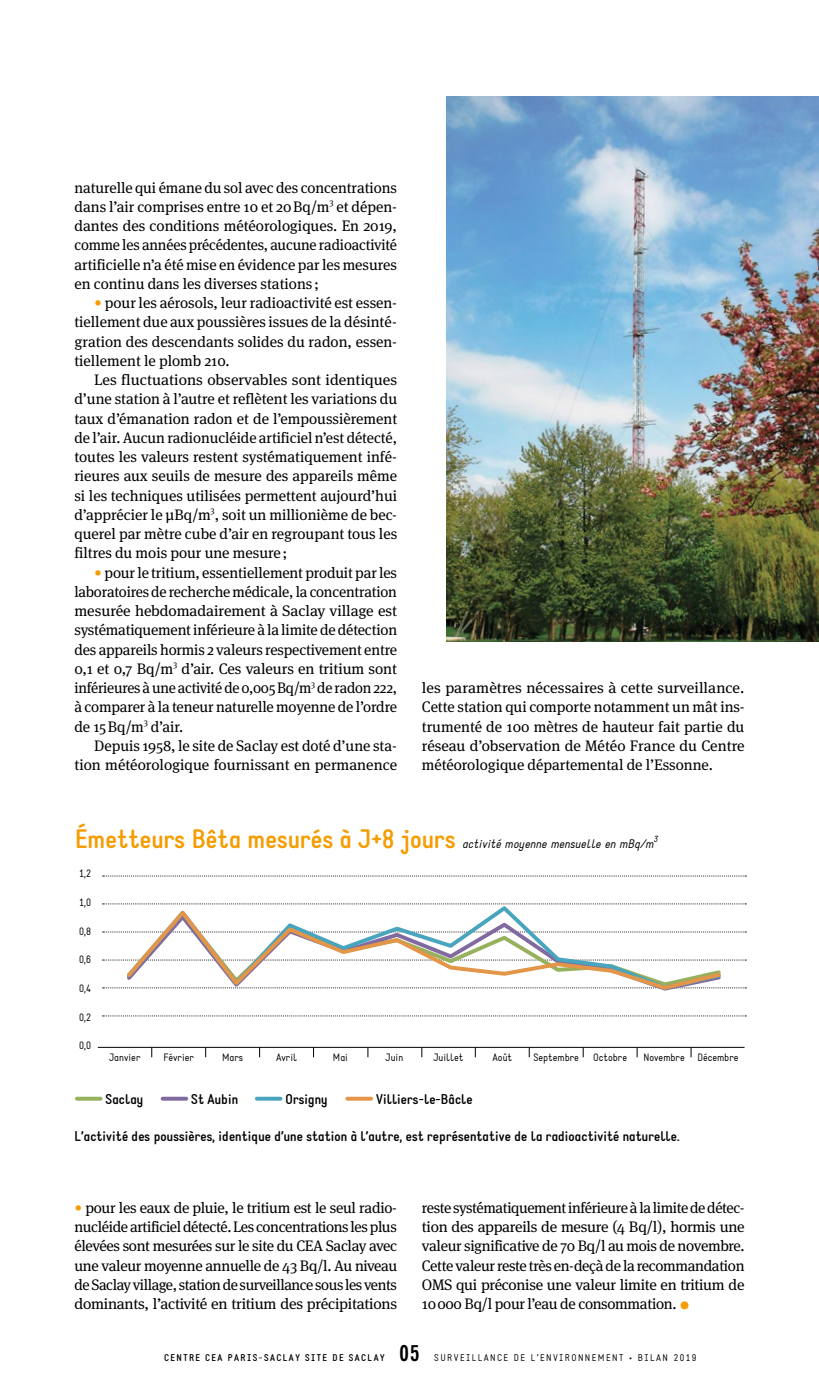
<style>
.page{position:relative;width:819px;height:1389px;background:#fff}
.page>*{position:absolute;margin:0;border:0;box-sizing:border-box;transform-origin:0 0}
.t1{font:700 condensed 21.88px "News Gothic BT";color:#000}
.t2{font:15.22px/19.2px "Meta Serif";letter-spacing:-.005em;color:#000;text-align:justify}
.t3{font:700 14px "Static";color:#000}
.t4{font:italic 12.25px "Static";color:#000}
.t5{font:10.5px "Static";color:#000}
.t6{font:9.62px "Static";letter-spacing:.15em;color:#000}
.t7{font:700 9.62px "Static";letter-spacing:.15em;color:#000}
.t8{font:italic 8.75px "Static";color:#000}
.s1{color:#f59c00}
.s2{font-weight:700;font-style:normal;font-size:26.25px;color:#f59c00}
.s3{font-size:22.75px;color:#f59c00}
</style>
<div class="page">
<img style="left:446px;top:97px;width:373px;height:544px">
<svg style="left:347px;top:1097px;width:24px;height:4px"></svg>
<svg style="left:257px;top:1097px;width:23px;height:4px"></svg>
<svg style="left:77px;top:1097px;width:24px;height:4px"></svg>
<svg style="left:163px;top:1097px;width:23px;height:4px"></svg>
<hr style="left:98px;top:1047px;width:646px;height:1px;background:#000">
<svg style="left:103px;top:876px;width:643px;height:1px"></svg>
<svg style="left:103px;top:903px;width:643px;height:1px"></svg>
<svg style="left:103px;top:932px;width:643px;height:1px"></svg>
<svg style="left:103px;top:960px;width:643px;height:1px"></svg>
<svg style="left:103px;top:987px;width:643px;height:1px"></svg>
<svg style="left:103px;top:1015px;width:643px;height:1px"></svg>
<svg style="left:123px;top:903px;width:600px;height:4px"></svg>
<svg style="left:123px;top:907px;width:600px;height:84px"></svg>
<p class="t2" style="left:74px;top:177px;width:324px">naturelle qui émane du sol avec des concentrations dans l’air comprises entre 10 et 20Bq/m<sup>3</sup> et dépen&shy;dantes des conditions météorologiques. En 2019, comme les années précédentes, aucune radioactivité artificielle n’a été mise en évidence par les mesures en continu dans les diverses stations ;</p>
<p class="t2" style="left:74px;top:293px;width:324px;text-indent:20px"><span class="s1">•</span> pour les aérosols, leur radioactivité est essen&shy;tiellement due aux poussières issues de la désinté&shy;gration des descendants solides du radon, essen&shy;tiellement le plomb 210.</p>
<p class="t2" style="left:74px;top:370px;width:324px;text-indent:20px">Les fluctuations observables sont identiques d’une station à l’autre et reflètent les variations du taux d’émanation radon et de l’empoussièrement de l’air. Aucun radionucléide artificiel n’est détecté, toutes les valeurs restent systématiquement infé&shy;rieures aux seuils de mesure des appareils même si les techniques utilisées permettent aujourd’hui d’apprécier le µBq/m<sup>3</sup>, soit un millionième de bec&shy;querel par mètre cube d’air en regroupant tous les filtres du mois pour une mesure;</p>
<p class="t2" style="left:74px;top:562px;width:324px;text-indent:20px"><span class="s1">•</span> pour le tritium, essentiellement produit par les laboratoires de recherche médicale, la concentration mesurée hebdomadairement à Saclay village est systématiquement inférieure à la limite de détection des appareils hormis 2 valeurs respectivement entre 0,1 et 0,7 Bq/m<sup>3</sup> d’air. Ces valeurs en tritium sont inférieures à une activité de 0,005Bq/m<sup>3</sup> de radon 222, à comparer à la teneur naturelle moyenne de l’ordre de 15Bq/m<sup>3</sup> d’air.</p>
<p class="t2" style="left:74px;top:736px;width:324px;text-align:right">Depuis 1958, le site de Saclay est doté d’une sta&shy;tion météorologique fournissant en permanence</p>
<p class="t2" style="left:422px;top:678px;width:324px">les paramètres nécessaires à cette surveillance.<br>Cette station qui comporte notamment un mât ins&shy;trumenté de 100 mètres de hauteur fait partie du réseau d’observation de Météo France du Centre météorologique départemental de l’Essonne.</p>
<p class="t4" style="left:75px;top:836px;width:580px"><span class="s2">Émetteurs Bêta mesurés à J+8 jours</span> activité moyenne mensuelle en mBq/m</p>
<p class="t8" style="left:653px;top:833px;width:6px">3</p>
<p class="t5" style="left:79px;top:867px;width:14px">1,2</p>
<p class="t5" style="left:79px;top:896px;width:14px">1,0</p>
<p class="t5" style="left:79px;top:925px;width:14px">0,8</p>
<p class="t5" style="left:79px;top:953px;width:14px">0,6</p>
<p class="t5" style="left:79px;top:982px;width:14px">0,4</p>
<p class="t5" style="left:79px;top:1011px;width:14px">0,2</p>
<p class="t5" style="left:79px;top:1039px;width:14px">0,0</p>
<p class="t5" style="left:109px;top:1051px;width:33px">Janvier</p>
<p class="t5" style="left:163px;top:1051px;width:32px">Février</p>
<p class="t5" style="left:222px;top:1051px;width:23px">Mars</p>
<p class="t5" style="left:276px;top:1051px;width:23px">Avril</p>
<p class="t5" style="left:333px;top:1051px;width:17px">Mai</p>
<p class="t5" style="left:385px;top:1051px;width:19px">Juin</p>
<p class="t5" style="left:433px;top:1051px;width:31px">Juillet</p>
<p class="t5" style="left:492px;top:1051px;width:21px">Août</p>
<p class="t5" style="left:533px;top:1051px;width:47px">Septembre</p>
<p class="t5" style="left:593px;top:1051px;width:35px">Octobre</p>
<p class="t5" style="left:643px;top:1051px;width:97px">Novembre Décembre</p>
<p class="t3" style="left:106px;top:1091px;width:39px">Saclay</p>
<p class="t3" style="left:191px;top:1091px;width:48px">St Aubin</p>
<p class="t3" style="left:285px;top:1091px;width:44px">Orsigny</p>
<p class="t3" style="left:376px;top:1091px;width:98px">Villiers-le-Bâcle</p>
<p class="t3" style="left:74px;top:1128px;width:607px">L’activité des poussières, identique d’une station à l’autre, est représentative de la radioactivité naturelle.</p>
<p class="t2" style="left:74px;top:1198px;width:324px"><span class="s1">•</span> pour les eaux de pluie, le tritium est le seul radio&shy;nucléide artificiel détecté. Les concentrations les plus élevées sont mesurées sur le site du CEA Saclay avec une valeur moyenne annuelle de 43 Bq/l. Au niveau de Saclay village, station de surveillance sous les vents dominants, l’activité en tritium des précipitations</p>
<p class="t2" style="left:422px;top:1198px;width:324px">reste systématiquement inférieure à la limite de détec&shy;tion des appareils de mesure (4 Bq/l), hormis une valeur significative de 70 Bq/l au mois de novembre.<br>Cette valeur reste très en-deçà de la recommandation OMS qui préconise une valeur limite en tritium de 10000 Bq/l pour l’eau de consommation. <span class="s3">•</span></p>
<p class="t7" style="left:164px;top:1352px;width:222px">CENTRE CEA PARIS-SACLAY SITE DE SACLAY</p>
<h1 class="t1" style="left:399px;top:1339px;width:21px">05</h1>
<p class="t6" style="left:434px;top:1352px;width:263px">SURVEILLANCE DE L’ENVIRONNEMENT • BILAN 2019</p>
</div>
